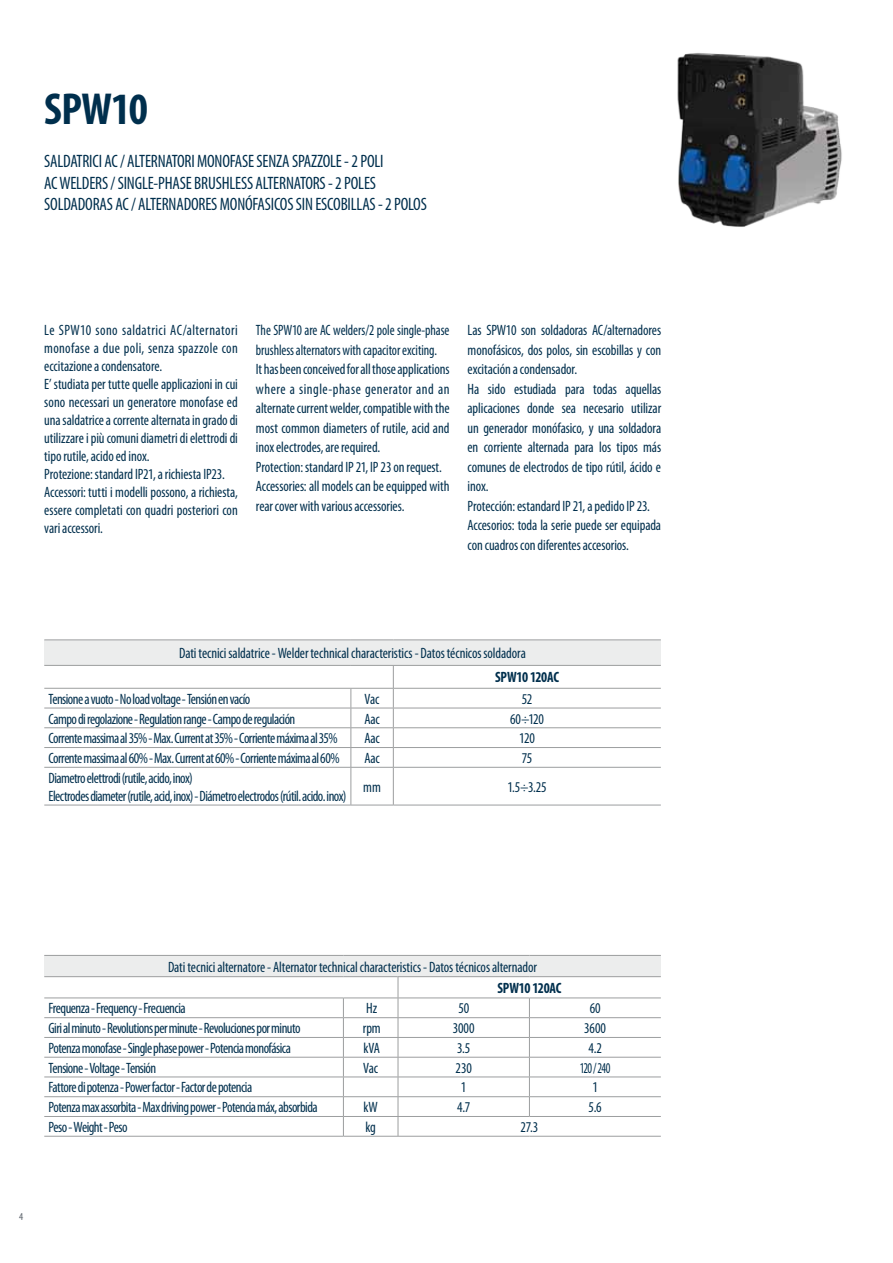
<style>
.page{position:relative;width:893px;height:1263px;background:#fff}
.page>*{position:absolute;margin:0;border:0;box-sizing:border-box;transform-origin:0 0}
.t1{font:700 condensed 45px "Myriad Pro";letter-spacing:-.015em;color:#002f4d}
.t2{font:condensed 18px/21.6px "Myriad Pro";letter-spacing:-.01em;color:#002f4d;scale:.95 1}
.t3{font:condensed 15px/18px "Myriad Pro";letter-spacing:-.01em;color:#002f4d;scale:.95 1}
.t4{font:condensed 15px/18px "Myriad Pro";letter-spacing:-.035em;color:#002f4d;scale:.95 1}
.t5{font:condensed 15px/19.5px "Myriad Pro";letter-spacing:-.01em;color:#002f4d;scale:.9 1}
.t6{font:condensed 15px "Myriad Pro";letter-spacing:-.04em;color:#002f4d;scale:.95 1}
.t7{font:700 condensed 15px "Myriad Pro";letter-spacing:-.02em;color:#002f4d;scale:.95 1}
.t8{font:condensed 15px "Myriad Pro";letter-spacing:-.01em;color:#002f4d;scale:.81 1}
.t9{font:condensed 10.5px "Myriad Pro";color:#555d66}
</style>
<div class="page">
<img style="left:677px;top:53px;width:165px;height:174px">
<div style="left:44px;top:640px;width:617px;height:25px;background:#eceded"></div>
<svg style="left:44px;top:666px;width:617px;height:139px"></svg>
<hr style="left:44px;top:639px;width:307px;height:1px;background:#9c9e9f">
<hr style="left:351px;top:639px;width:42px;height:1px;background:#9c9e9f">
<hr style="left:393px;top:639px;width:268px;height:1px;background:#9c9e9f">
<hr style="left:44px;top:665px;width:307px;height:1px;background:#9c9e9f">
<hr style="left:351px;top:665px;width:42px;height:1px;background:#9c9e9f">
<hr style="left:393px;top:665px;width:268px;height:1px;background:#9c9e9f">
<hr style="left:44px;top:688px;width:307px;height:1px;background:#9c9e9f">
<hr style="left:351px;top:688px;width:42px;height:1px;background:#9c9e9f">
<hr style="left:393px;top:688px;width:268px;height:1px;background:#9c9e9f">
<hr style="left:44px;top:708px;width:307px;height:1px;background:#9c9e9f">
<hr style="left:351px;top:708px;width:42px;height:1px;background:#9c9e9f">
<hr style="left:393px;top:708px;width:268px;height:1px;background:#9c9e9f">
<hr style="left:44px;top:727px;width:307px;height:1px;background:#9c9e9f">
<hr style="left:351px;top:727px;width:42px;height:1px;background:#9c9e9f">
<hr style="left:393px;top:727px;width:268px;height:1px;background:#9c9e9f">
<hr style="left:44px;top:747px;width:307px;height:1px;background:#9c9e9f">
<hr style="left:351px;top:747px;width:42px;height:1px;background:#9c9e9f">
<svg style="left:351px;top:688px;width:1px;height:79px"></svg>
<hr style="left:393px;top:747px;width:268px;height:1px;background:#9c9e9f">
<svg style="left:393px;top:666px;width:1px;height:101px"></svg>
<hr style="left:44px;top:767px;width:307px;height:1px;background:#9c9e9f">
<hr style="left:351px;top:767px;width:42px;height:1px;background:#9c9e9f">
<hr style="left:351px;top:767px;width:1px;height:38px;background:#9c9e9f">
<hr style="left:393px;top:767px;width:268px;height:1px;background:#9c9e9f">
<hr style="left:393px;top:767px;width:1px;height:38px;background:#9c9e9f">
<hr style="left:44px;top:805px;width:307px;height:1px;background:#9c9e9f">
<hr style="left:351px;top:805px;width:42px;height:1px;background:#9c9e9f">
<hr style="left:393px;top:805px;width:268px;height:1px;background:#9c9e9f">
<div style="left:44px;top:955px;width:617px;height:22px;background:#eceded"></div>
<svg style="left:44px;top:977px;width:354px;height:159px"></svg>
<hr style="left:44px;top:955px;width:299px;height:1px;background:#9c9e9f">
<hr style="left:343px;top:955px;width:55px;height:1px;background:#9c9e9f">
<hr style="left:398px;top:955px;width:131px;height:1px;background:#9c9e9f">
<hr style="left:529px;top:955px;width:132px;height:1px;background:#9c9e9f">
<hr style="left:44px;top:976px;width:299px;height:1px;background:#9c9e9f">
<hr style="left:343px;top:976px;width:55px;height:1px;background:#9c9e9f">
<hr style="left:398px;top:976px;width:131px;height:1px;background:#9c9e9f">
<hr style="left:529px;top:976px;width:132px;height:1px;background:#9c9e9f">
<hr style="left:44px;top:998px;width:299px;height:1px;background:#9c9e9f">
<hr style="left:343px;top:998px;width:55px;height:1px;background:#9c9e9f">
<hr style="left:44px;top:1017px;width:299px;height:1px;background:#9c9e9f">
<hr style="left:343px;top:1017px;width:55px;height:1px;background:#9c9e9f">
<hr style="left:44px;top:1037px;width:299px;height:1px;background:#9c9e9f">
<hr style="left:343px;top:1037px;width:55px;height:1px;background:#9c9e9f">
<hr style="left:44px;top:1057px;width:299px;height:1px;background:#9c9e9f">
<hr style="left:343px;top:1057px;width:55px;height:1px;background:#9c9e9f">
<hr style="left:44px;top:1077px;width:299px;height:1px;background:#9c9e9f">
<hr style="left:343px;top:1077px;width:55px;height:1px;background:#9c9e9f">
<hr style="left:44px;top:1096px;width:299px;height:1px;background:#9c9e9f">
<hr style="left:343px;top:1096px;width:55px;height:1px;background:#9c9e9f">
<hr style="left:44px;top:1116px;width:299px;height:1px;background:#9c9e9f">
<hr style="left:343px;top:1116px;width:55px;height:1px;background:#9c9e9f">
<svg style="left:343px;top:998px;width:1px;height:138px"></svg>
<svg style="left:398px;top:977px;width:263px;height:159px"></svg>
<hr style="left:529px;top:1116px;width:132px;height:1px;background:#9c9e9f">
<hr style="left:44px;top:1136px;width:299px;height:1px;background:#9c9e9f">
<hr style="left:343px;top:1136px;width:55px;height:1px;background:#9c9e9f">
<hr style="left:398px;top:1136px;width:131px;height:1px;background:#9c9e9f">
<hr style="left:529px;top:1136px;width:132px;height:1px;background:#9c9e9f">
<h1 class="t1" style="left:44px;top:81px;width:105px">SPW10</h1>
<p class="t2" style="left:44px;top:150px;width:404px">SALDATRICI AC / ALTERNATORI MONOFASE SENZA SPAZZOLE - 2 POLI<br>AC WELDERS / SINGLE-PHASE BRUSHLESS ALTERNATORS - 2 POLES<br>SOLDADORAS AC / ALTERNADORES MONÓFASICOS SIN ESCOBILLAS - 2 POLOS</p>
<p class="t3" style="left:44px;top:321px;width:205px">Le SPW10 sono saldatrici AC/alternatori monofase a due poli, senza spazzole con eccitazione a condensatore.<br>E’ studiata per tutte quelle applicazioni in cui sono necessari un generatore monofase ed una saldatrice a corrente alternata in grado di utilizzare i più comuni diametri di elettrodi di tipo rutile, acido ed inox.<br>Protezione: standard IP21, a richiesta IP23.<br>Accessori: tutti i modelli possono, a richiesta, essere completati con quadri posteriori con vari accessori.</p>
<p class="t5" style="left:256px;top:320px;width:217px">The SPW10 are AC welders/2 pole single-phase brushless alternators with capacitor exciting.<br>It has been conceived for all those applications where a single-phase generator and an alternate current welder, compatible with the most common diameters of rutile, acid and inox electrodes, are required.<br>Protection: standard IP 21, IP 23 on request.<br>Accessories: all models can be equipped with rear cover with various accessories.</p>
<p class="t3" style="left:468px;top:320px;width:205px;line-height:19.5px">Las SPW10 son soldadoras AC/alternadores monofásicos, dos polos, sin escobillas y con excitación a condensador.<br>Ha sido estudiada para todas aquellas aplicaciones donde sea necesario utilizar un generador monófasico, y una soldadora en corriente alternada para los tipos más comunes de electrodos de tipo rútil, ácido e inox.<br>Protección: estandard IP 21, a pedido IP 23.<br>Accesorios: toda la serie puede ser equipada con cuadros con diferentes accesorios.</p>
<p class="t3" style="left:179px;top:644px;width:366px">Dati tecnici saldatrice - Welder technical characteristics - Datos técnicos soldadora</p>
<p class="t7" style="left:495px;top:668px;width:69px">SPW10 120AC</p>
<p class="t6" style="left:49px;top:690px;width:214px">Tensione a vuoto - No load voltage - Tensión en vacío</p>
<p class="t3" style="left:365px;top:690px;width:17px">Vac</p>
<p class="t3" style="left:522px;top:690px;width:13px">52</p>
<p class="t4" style="left:49px;top:709px;width:261px">Campo di regolazione - Regulation range - Campo de regulación</p>
<p class="t3" style="left:364px;top:709px;width:18px">Aac</p>
<p class="t3" style="left:510px;top:709px;width:37px">60÷120</p>
<p class="t6" style="left:49px;top:729px;width:306px">Corrente massima al 35% - Max. Current at 35% - Corriente máxima al 35%</p>
<p class="t3" style="left:364px;top:729px;width:18px">Aac</p>
<p class="t3" style="left:519px;top:729px;width:18px">120</p>
<p class="t4" style="left:49px;top:749px;width:308px">Corrente massima al 60% - Max. Current at 60% - Corriente máxima al 60%</p>
<p class="t3" style="left:364px;top:749px;width:18px">Aac</p>
<p class="t3" style="left:522px;top:749px;width:13px">75</p>
<p class="t4" style="left:49px;top:769px;width:315px">Diametro elettrodi (rutile, acido, inox)<br>Electrodes diameter (rutile, acid, inox) - Diámetro electrodos (rútil. acido. inox)</p>
<p class="t3" style="left:363px;top:778px;width:20px">mm</p>
<p class="t3" style="left:507px;top:778px;width:43px">1.5÷3.25</p>
<p class="t3" style="left:168px;top:957px;width:390px">Dati tecnici alternatore - Alternator technical characteristics - Datos técnicos alternador</p>
<p class="t7" style="left:498px;top:978px;width:69px">SPW10 120AC</p>
<p class="t4" style="left:49px;top:999px;width:146px">Frequenza - Frequency - Frecuencia</p>
<p class="t3" style="left:366px;top:999px;width:13px">Hz</p>
<p class="t3" style="left:458px;top:999px;width:13px">50</p>
<p class="t3" style="left:590px;top:999px;width:13px">60</p>
<p class="t4" style="left:49px;top:1019px;width:267px">Giri al minuto - Revolutions per minute - Revoluciones por minuto</p>
<p class="t3" style="left:363px;top:1019px;width:20px">rpm</p>
<p class="t3" style="left:453px;top:1019px;width:24px">3000</p>
<p class="t3" style="left:584px;top:1019px;width:24px">3600</p>
<p class="t4" style="left:49px;top:1039px;width:257px">Potenza monofase - Single phase power - Potencia monofásica</p>
<p class="t3" style="left:363px;top:1039px;width:19px">kVA</p>
<p class="t3" style="left:457px;top:1039px;width:15px">3.5</p>
<p class="t3" style="left:588px;top:1039px;width:16px">4.2</p>
<p class="t6" style="left:49px;top:1059px;width:115px">Tensione - Voltage - Tensión</p>
<p class="t3" style="left:363px;top:1058px;width:17px">Vac</p>
<p class="t3" style="left:456px;top:1058px;width:19px">230</p>
<p class="t8" style="left:580px;top:1059px;width:39px">120 / 240</p>
<p class="t6" style="left:49px;top:1078px;width:216px">Fattore di potenza - Power factor - Factor de potencia</p>
<p class="t3" style="left:461px;top:1078px;width:7px">1</p>
<p class="t3" style="left:592px;top:1078px;width:7px">1</p>
<p class="t4" style="left:49px;top:1098px;width:285px">Potenza max assorbita - Max driving power - Potencia máx, absorbida</p>
<p class="t3" style="left:364px;top:1098px;width:17px">kW</p>
<p class="t3" style="left:457px;top:1098px;width:15px">4.7</p>
<p class="t3" style="left:589px;top:1098px;width:15px">5.6</p>
<p class="t6" style="left:49px;top:1118px;width:85px">Peso - Weight - Peso</p>
<p class="t3" style="left:365px;top:1118px;width:13px">kg</p>
<p class="t3" style="left:521px;top:1118px;width:20px">27.3</p>
<p class="t9" style="left:19px;top:1210px;width:6px">4</p>
</div>
